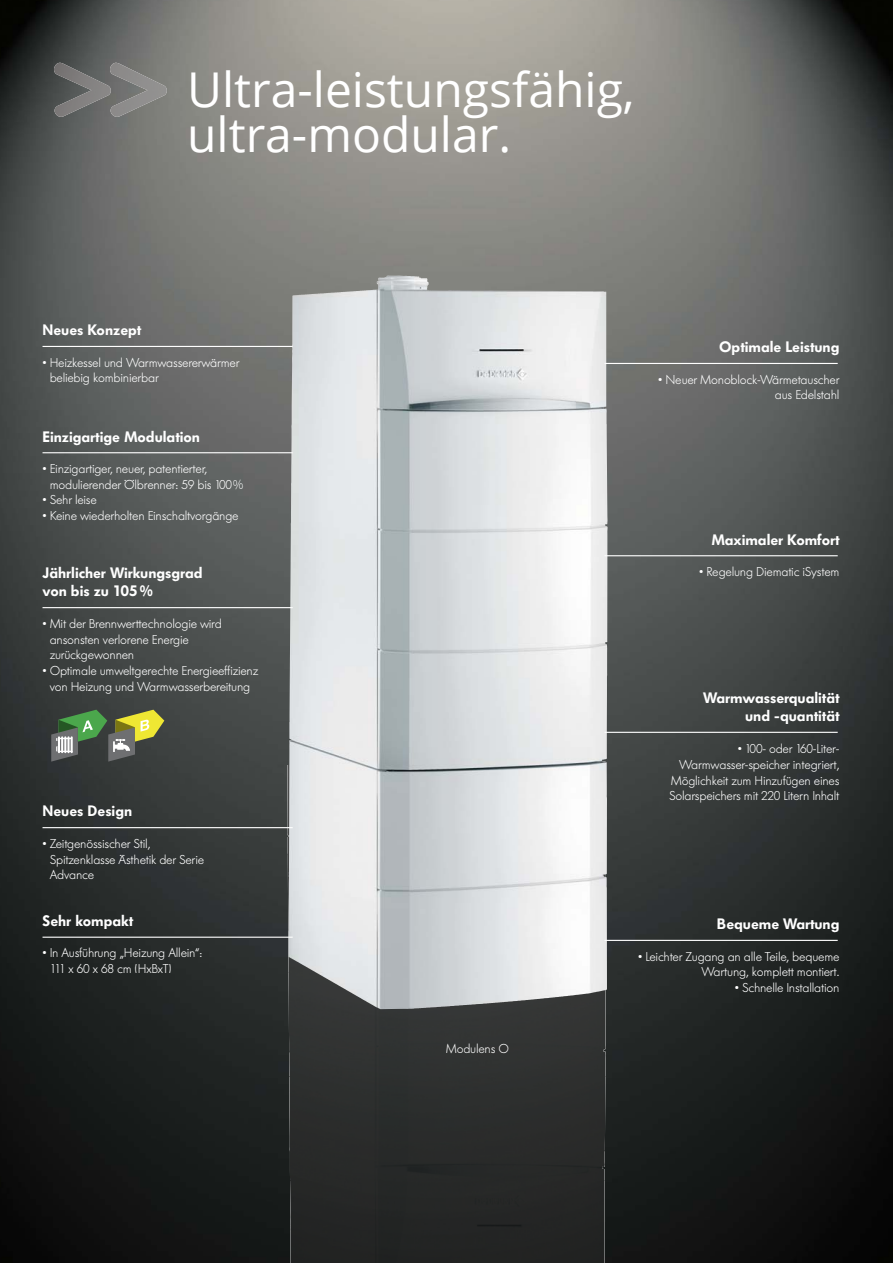
<style>
.page{position:relative;width:893px;height:1263px;background:#fff}
.page>*{position:absolute;margin:0;border:0;box-sizing:border-box;transform-origin:0 0}
.t1{font:48px/45px "Open Sans";color:#fff}
.t2{font:600 15px/18px "Futura BQ";color:#fff;text-align:right}
.t3{font:300 12.75px/15.8px "Futura BQ";letter-spacing:-.02em;color:#fff}
.t4{font:300 12.75px "Futura BQ";letter-spacing:-.02em;color:#f8f9fa}
.s1{color:#f8f8f8}
.s2{color:#fbfcfc}
.s3{color:#fafafa}
</style>
<div class="page">
<img style="left:0;top:0;width:893px;height:1263px">
<img style="left:417px;top:765px;width:189px;height:498px">
<img style="left:446px;top:1044px;width:62px;height:10px">
<img style="left:419px;top:276px;width:189px;height:716px">
<hr style="left:43px;top:346px;width:250px;height:1px;background:#fff">
<hr style="left:43px;top:452px;width:250px;height:1px;background:#fff">
<hr style="left:43px;top:827px;width:250px;height:1px;background:#fff">
<hr style="left:43px;top:937px;width:250px;height:1px;background:#fff">
<hr style="left:604px;top:363px;width:234px;height:1px;background:#fff">
<hr style="left:604px;top:555px;width:234px;height:1px;background:#fff">
<hr style="left:604px;top:732px;width:234px;height:1px;background:#fff">
<hr style="left:604px;top:940px;width:234px;height:1px;background:#fff">
<img style="left:54px;top:63px;width:113px;height:54px">
<hr style="left:43px;top:607px;width:250px;height:1px;background:#fff">
<svg style="left:51px;top:710px;width:113px;height:52px"></svg>
<h1 class="t1" style="left:187px;top:66px;width:449px">Ultra-leistungsfähig, ultra-modular.</h1>
<p class="t2" style="left:43px;top:322px;width:100px">Neues Konzept</p>
<p class="t3" style="left:50px;top:355px;width:191px;text-indent:-7px">• Heizkessel und Warmwassererwärmer beliebig kombinierbar</p>
<p class="t2" style="left:43px;top:429px;width:159px">Einzigartige Modulation</p>
<p class="t3" style="left:50px;top:462px;width:195px;text-indent:-7px">• Einzigartiger, neuer, patentierter, modulierender Ölbrenner: 59 bis 100 %</p>
<p class="t3" style="left:43px;top:493px;width:56px">• Sehr leise</p>
<p class="t3" style="left:43px;top:509px;width:198px">• Keine wiederholten Einschaltvorgänge</p>
<p class="t2" style="left:43px;top:565px;width:161px;text-align:left">Jährlicher Wirkungsgrad von bis zu 105 %</p>
<p class="t3" style="left:50px;top:616px;width:174px;text-indent:-7px">• Mit der Brennwerttechnologie wird ansonsten verlorene Energie zurückgewonnen</p>
<p class="t3" style="left:43px;top:664px;width:217px;text-align:center">• Optimale umweltgerechte Energieeffizienz von Heizung und Warmwasserbereitung</p>
<p class="t2" style="left:43px;top:803px;width:91px">Neues Design</p>
<p class="t3" style="left:50px;top:836px;width:156px;text-indent:-7px">• Zeitgenössischer Stil,<br>Spitzenklasse Ästhetik der Serie<br>Advance</p>
<p class="t2" style="left:43px;top:913px;width:92px">Sehr kompakt</p>
<p class="t2" style="left:719px;top:339px;width:122px">Optimale Leistung</p>
<p class="t3" style="left:658px;top:372px;width:183px;text-align:right">• Neuer Monoblock-Wärmetauscher aus Edelstahl</p>
<p class="t2" style="left:711px;top:532px;width:130px">Maximaler Komfort</p>
<p class="t3" style="left:699px;top:565px;width:142px">• Regelung Diematic iSystem</p>
<p class="t2" style="left:703px;top:690px;width:138px">Warmwasserqualität und -quantität</p>
<p class="t3" style="left:669px;top:742px;width:172px;text-align:right">• 100- oder 160-Liter-<br>Warmwasser-speicher integriert,<br>Möglichkeit zum Hinzufügen eines<br>Solarspeichers mit 220 Litern Inhalt</p>
<p class="t2" style="left:717px;top:916px;width:124px">Bequeme Wartung</p>
<p class="t3" style="left:50px;top:946px;width:154px;text-indent:-7px">• In Ausführung „Heizung Allein“:<br>111 x 60 x 68 cm (HxBxT)</p>
<p class="t4" style="left:446px;top:1043px;width:65px"><span class="s1">Mo</span>dule<span class="s2">ns</span> <span class="s3">O</span></p>
<p class="t3" style="left:638px;top:949px;width:203px;text-align:right">• Leichter Zugang an alle Teile, bequeme<br>Wartung, komplett montiert.</p>
<p class="t3" style="left:735px;top:981px;width:106px">• Schnelle Installation</p>
</div>
